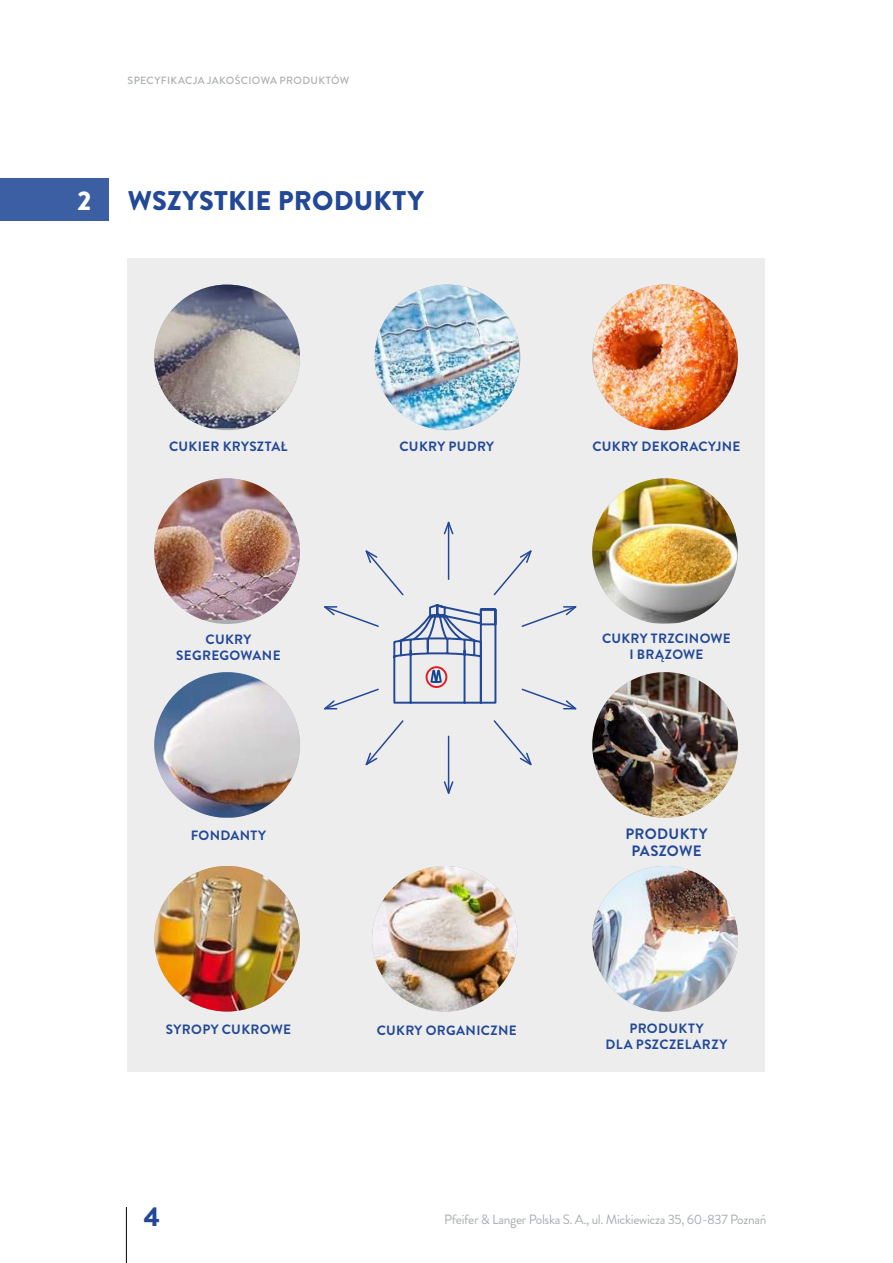
<style>
.page{position:relative;width:893px;height:1263px;background:#fff}
.page>*{position:absolute;margin:0;border:0;box-sizing:border-box;transform-origin:0 0}
.t1{font:900 27px "Brandon Grotesque";letter-spacing:.01em;color:#224896}
.t2{font:900 27px "Brandon Grotesque";color:#fff}
.t3{font:700 15px/16.5px "Brandon Grotesque";letter-spacing:.015em;color:#224896;text-align:center}
.t4{font:700 13.5px/16.5px "Brandon Grotesque";letter-spacing:.025em;color:#224896;text-align:center}
.t5{font:13.5px "Brandon Grotesque";letter-spacing:-.025em;color:#aaaeb0}
.t6{font:500 10.5px "Brandon Grotesque";letter-spacing:.03em;color:#aaaeb0}
</style>
<div class="page">
<hr style="left:126px;top:1207px;width:1px;height:56px;background:#000">
<div style="left:128px;top:258px;width:637px;height:813px;background:#ededed"></div>
<img style="left:154px;top:285px;width:146px;height:143px">
<img style="left:154px;top:478px;width:146px;height:142px">
<img style="left:592px;top:478px;width:146px;height:145px">
<img style="left:154px;top:672px;width:146px;height:145px;border-radius:71px">
<img style="left:592px;top:672px;width:146px;height:146px;border-radius:73px">
<img style="left:154px;top:866px;width:146px;height:145px;border-radius:73px">
<img style="left:375px;top:285px;width:144px;height:145px">
<img style="left:372px;top:866px;width:146px;height:145px;border-radius:73px">
<img style="left:593px;top:285px;width:145px;height:145px">
<img style="left:592px;top:866px;width:146px;height:145px;border-radius:73px">
<hr style="left:448px;top:736px;width:1px;height:57px;background:#224896">
<svg style="left:443px;top:780px;width:11px;height:14px"></svg>
<svg style="left:493px;top:720px;width:39px;height:46px"></svg>
<svg style="left:365px;top:720px;width:39px;height:46px"></svg>
<svg style="left:521px;top:688px;width:56px;height:22px"></svg>
<svg style="left:324px;top:688px;width:55px;height:22px"></svg>
<hr style="left:448px;top:522px;width:1px;height:57px;background:#224896">
<svg style="left:443px;top:521px;width:11px;height:14px"></svg>
<svg style="left:493px;top:550px;width:39px;height:46px"></svg>
<svg style="left:365px;top:550px;width:39px;height:46px"></svg>
<svg style="left:521px;top:606px;width:56px;height:21px"></svg>
<svg style="left:324px;top:606px;width:55px;height:21px"></svg>
<svg style="left:393px;top:604px;width:104px;height:100px"></svg>
<div style="left:0;top:179px;width:108px;height:42px;background:#3c5ea2"></div>
<p class="t6" style="left:128px;top:73px;width:223px">SPECYFIKACJA JAKOŚCIOWA PRODUKTÓW</p>
<h1 class="t2" style="left:78px;top:181px;width:15px">2</h1>
<h1 class="t1" style="left:128px;top:182px;width:297px">WSZYSTKIE PRODUKTY</h1>
<p class="t4" style="left:169px;top:438px;width:120px">CUKIER KRYSZTAŁ</p>
<p class="t4" style="left:399px;top:438px;width:96px">CUKRY PUDRY</p>
<p class="t4" style="left:592px;top:438px;width:150px">CUKRY DEKORACYJNE</p>
<p class="t4" style="left:176px;top:631px;width:106px">CUKRY<br>SEGREGOWANE</p>
<p class="t4" style="left:602px;top:630px;width:130px">CUKRY TRZCINOWE<br>I BRĄZOWE</p>
<p class="t4" style="left:191px;top:827px;width:77px">FONDANTY</p>
<p class="t3" style="left:625px;top:826px;width:83px">PRODUKTY<br>PASZOWE</p>
<p class="t4" style="left:166px;top:1021px;width:127px">SYROPY CUKROWE</p>
<p class="t4" style="left:377px;top:1022px;width:142px">CUKRY ORGANICZNE</p>
<p class="t4" style="left:606px;top:1020px;width:123px">PRODUKTY<br>DLA PSZCZELARZY</p>
<h1 class="t1" style="left:144px;top:1197px;width:18px">4</h1>
<p class="t5" style="left:444px;top:1210px;width:324px">Pfeifer &amp; Langer Polska S. A., ul. Mickiewicza 35, 60-837 Poznań</p>
</div>
